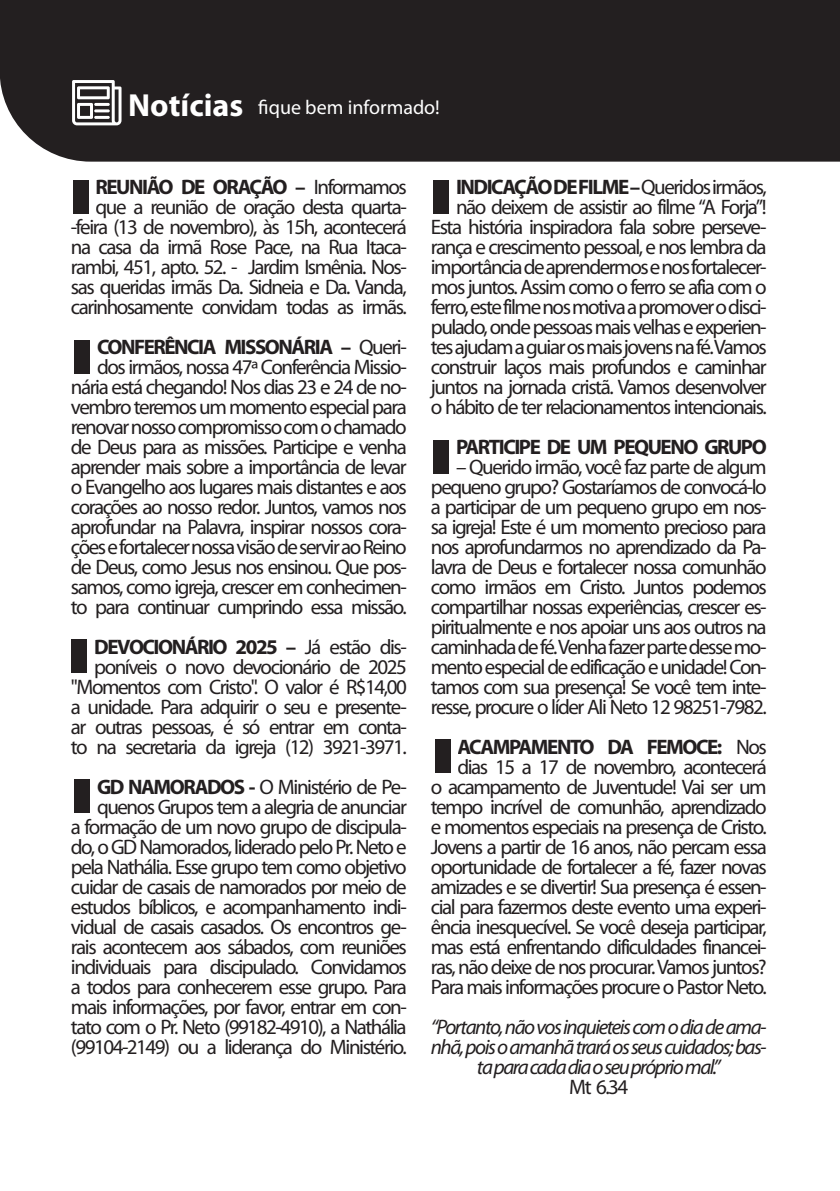
<style>
.page{position:relative;width:840px;height:1191px;background:#fff}
.page>*{position:absolute;margin:0;border:0;box-sizing:border-box;transform-origin:0 0}
.t1{font:700 32px "Myriad Pro";color:#fff}
.t2{font:21px/20px "Myriad Pro";letter-spacing:-.07em;color:#231f20;text-align:right}
.t3{font:italic 21px/20px "Myriad Pro";letter-spacing:-.07em;color:#231f20;text-align:center}
.t4{font:700 21px "Myriad Pro";letter-spacing:-.07em;color:#231f20}
.t5{font:20px "Myriad Pro";color:#fff}
.s1{font-weight:700}
</style>
<div class="page">
<div style="left:0;top:0;width:839px;height:162px;background:#231f20"></div>
<svg style="left:72px;top:80px;width:49px;height:45px"></svg>
<hr style="left:94px;top:103px;width:16px;height:3px;background:#fff">
<hr style="left:94px;top:116px;width:16px;height:3px;background:#fff">
<hr style="left:94px;top:109px;width:16px;height:3px;background:#fff">
<div style="left:73px;top:180px;width:16px;height:34px;background:#231f20"></div>
<div style="left:74px;top:341px;width:16px;height:33px;background:#231f20"></div>
<div style="left:71px;top:639px;width:16px;height:34px;background:#231f20"></div>
<div style="left:74px;top:779px;width:16px;height:34px;background:#231f20"></div>
<div style="left:433px;top:440px;width:16px;height:34px;background:#231f20"></div>
<div style="left:433px;top:180px;width:16px;height:34px;background:#231f20"></div>
<div style="left:434px;top:739px;width:16px;height:34px;background:#231f20"></div>
<p class="t1" style="left:128px;top:84px;width:116px">Notícias</p>
<p class="t5" style="left:258px;top:95px;width:183px">fique bem informado!</p>
<p class="t2" style="left:71px;top:177px;width:337px"><span class="s1">REUNIÃO DE ORAÇÃO –</span> Informamos que a reunião de oração desta quarta--feira (13 de novembro), às 15h, acontecerá na casa da irmã Rose Pace, na Rua Itaca&shy;rambi, 451, apto. 52. - Jardim Ismênia. Nos&shy;sas queridas irmãs Da. Sidneia e Da. Vanda, carinhosamente convidam todas as irmãs.</p>
<p class="t2" style="left:71px;top:337px;width:337px"><span class="s1">CONFERÊNCIA MISSONÁRIA –</span> Queri&shy;dos irmãos, nossa 47ª Conferência Missio&shy;nária está chegando! Nos dias 23 e 24 de no&shy;vembro teremos um momento especial para renovar nosso compromisso com o chamado de Deus para as missões. Participe e venha aprender mais sobre a importância de levar o Evangelho aos lugares mais distantes e aos corações ao nosso redor. Juntos, vamos nos aprofundar na Palavra, inspirar nossos cora&shy;ções e fortalecer nossa visão de servir ao Reino de Deus, como Jesus nos ensinou. Que pos&shy;samos, como igreja, crescer em conhecimen&shy;to para continuar cumprindo essa missão.</p>
<p class="t2" style="left:71px;top:637px;width:337px"><span class="s1">DEVOCIONÁRIO 2025 –</span> Já estão dis&shy;poníveis o novo devocionário de 2025 "Momentos com Cristo". O valor é R$14,00 a unidade. Para adquirir o seu e presente&shy;ar outras pessoas, é só entrar em conta&shy;to na secretaria da igreja (12) 3921-3971.</p>
<p class="t2" style="left:71px;top:777px;width:337px"><span class="s1">GD NAMORADOS -</span> O Ministério de Pe&shy;quenos Grupos tem a alegria de anunciar<br>a formação de um novo grupo de discipula&shy;do, o GD Namorados, liderado pelo Pr. Neto e pela Nathália. Esse grupo tem como objetivo cuidar de casais de namorados por meio de estudos bíblicos, e acompanhamento indi&shy;vidual de casais casados. Os encontros ge&shy;rais acontecem aos sábados, com reuniões individuais para discipulado. Convidamos a todos para conhecerem esse grupo. Para mais informações, por favor, entrar em con&shy;tato com o Pr. Neto (99182-4910), a Nathália (99104-2149) ou a liderança do Ministério.</p>
<p class="t2" style="left:430px;top:177px;width:337px"><span class="s1">INDICAÇÃO DE FILME –</span> Queridos irmãos, não deixem de assistir ao filme “A Forja”!<br>Esta história inspiradora fala sobre perseve&shy;rança e crescimento pessoal, e nos lembra da importância de aprendermos e nos fortalecer&shy;mos juntos. Assim como o ferro se afia com o ferro, este filme nos motiva a promover o disci&shy;pulado, onde pessoas mais velhas e experien&shy;tes ajudam a guiar os mais jovens na fé. Vamos construir laços mais profundos e caminhar juntos na jornada cristã. Vamos desenvolver o hábito de ter relacionamentos intencionais.</p>
<p class="t4" style="left:456px;top:433px;width:312px">PARTICIPE DE UM PEQUENO GRUPO</p>
<p class="t2" style="left:430px;top:457px;width:337px;text-align:justify;text-indent:25px">– Querido irmão, você faz parte de algum pequeno grupo? Gostaríamos de convocá-lo a participar de um pequeno grupo em nos&shy;sa igreja! Este é um momento precioso para nos aprofundarmos no aprendizado da Pa&shy;lavra de Deus e fortalecer nossa comunhão como irmãos em Cristo. Juntos podemos compartilhar nossas experiências, crescer es&shy;piritualmente e nos apoiar uns aos outros na caminhada de fé. Venha fazer parte desse mo&shy;mento especial de edificação e unidade! Con&shy;tamos com sua presença! Se você tem inte&shy;resse, procure o líder Ali Neto 12 98251-7982.</p>
<p class="t2" style="left:430px;top:737px;width:337px"><span class="s1">ACAMPAMENTO DA FEMOCE:</span> Nos dias 15 a 17 de novembro, acontecerá<br>o acampamento de Juventude! Vai ser um tempo incrível de comunhão, aprendizado e momentos especiais na presença de Cristo.<br>Jovens a partir de 16 anos, não percam essa oportunidade de fortalecer a fé, fazer novas amizades e se divertir! Sua presença é essen&shy;cial para fazermos deste evento uma experi&shy;ência inesquecível. Se você deseja participar, mas está enfrentando dificuldades financei&shy;ras, não deixe de nos procurar. Vamos juntos?<br>Para mais informações procure o Pastor Neto.</p>
<p class="t3" style="left:430px;top:1017px;width:337px">“Portanto, não vos inquieteis com o dia de ama&shy;nhã, pois o amanhã trará os seus cuidados; bas&shy;ta para cada dia o seu próprio mal.”</p>
<p class="t2" style="left:569px;top:1077px;width:61px">Mt 6.34</p>
</div>
